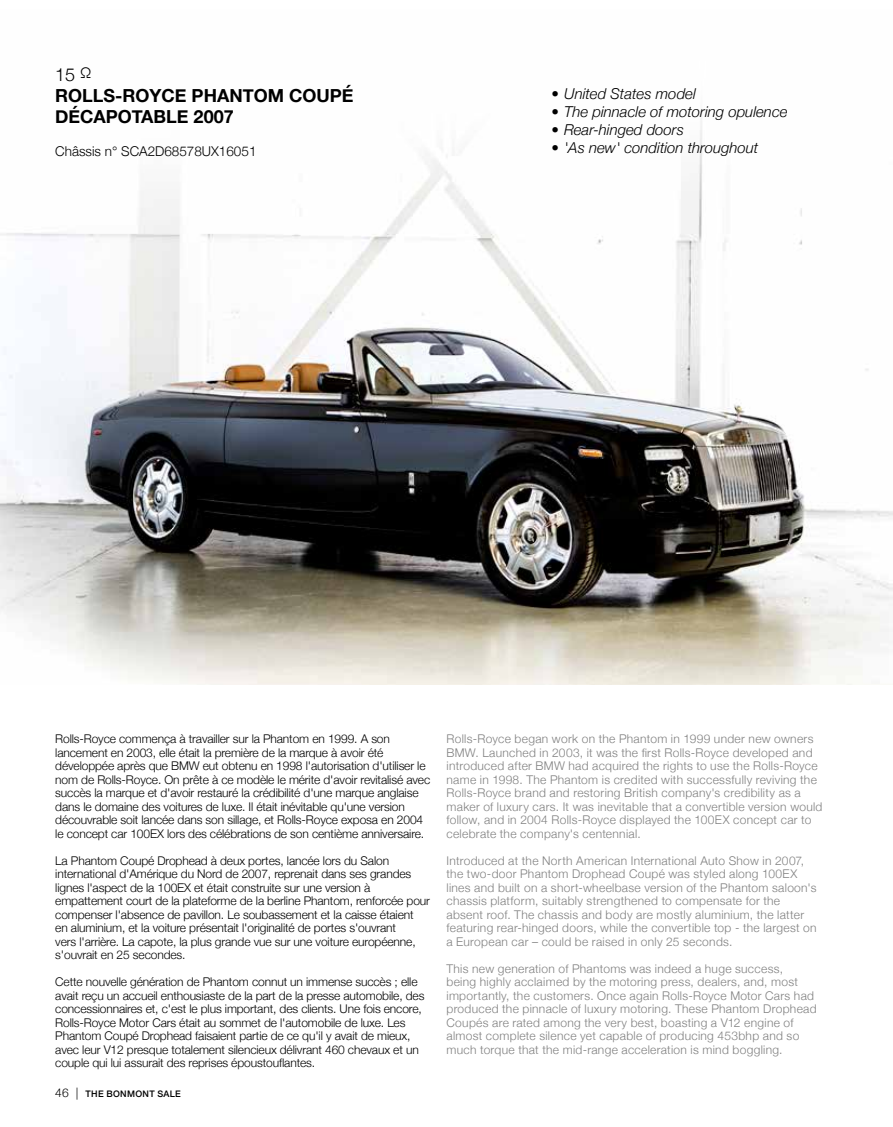
<style>
.page{position:relative;width:893px;height:1127px;background:#fff}
.page>*{position:absolute;margin:0;border:0;box-sizing:border-box;transform-origin:0 0}
.t1{font:700 18px/21px "Helvetica Neue";color:#000}
.t2{font:italic 300 15px "Helvetica Neue";color:#000}
.t3{font:300 13.5px "Helvetica Neue";color:#000}
.t4{font:300 12px/13.5px "Helvetica Neue";letter-spacing:-.01em;color:#000}
.t5{font:300 12px/13.5px "Helvetica Neue";letter-spacing:.025em;color:#808080}
.t6{font:500 9px "Helvetica Neue";letter-spacing:.035em;color:#000}
.s1{font-weight:300}
.s2{font-weight:300;font-size:12px}
</style>
<div class="page">
<img style="left:0;top:118px;width:893px;height:567px">
<h1 class="t1" style="left:55px;top:65px;width:300px"><span class="s1">15</span> <sup>Ω<br></sup>ROLLS-ROYCE PHANTOM COUPÉ<br>DÉCAPOTABLE 2007</h1>
<p class="t3" style="left:55px;top:141px;width:203px">Châssis n° SCA2D68578UX16051</p>
<p class="t2" style="left:551px;top:82px;width:146px">• United States model</p>
<p class="t2" style="left:551px;top:100px;width:238px">• The pinnacle of motoring opulence</p>
<p class="t2" style="left:551px;top:118px;width:134px">• Rear-hinged doors</p>
<p class="t2" style="left:551px;top:136px;width:208px">• 'As new' condition throughout</p>
<p class="t4" style="left:55px;top:731px;width:376px">Rolls-Royce commença à travailler sur la Phantom en 1999. A son lancement en 2003, elle était la première de la marque à avoir été développée après que BMW eut obtenu en 1998 l'autorisation d'utiliser le nom de Rolls-Royce. On prête à ce modèle le mérite d'avoir revitalisé avec succès la marque et d'avoir restauré la crédibilité d'une marque anglaise dans le domaine des voitures de luxe. Il était inévitable qu'une version découvrable soit lancée dans son sillage, et Rolls-Royce exposa en 2004 le concept car 100EX lors des célébrations de son centième anniversaire.</p>
<p class="t4" style="left:55px;top:853px;width:376px">La Phantom Coupé Drophead à deux portes, lancée lors du Salon international d'Amérique du Nord de 2007, reprenait dans ses grandes lignes l'aspect de la 100EX et était construite sur une version à empattement court de la plateforme de la berline Phantom, renforcée pour compenser l'absence de pavillon. Le soubassement et la caisse étaient<br>en aluminium, et la voiture présentait l'originalité de portes s'ouvrant<br>vers l'arrière. La capote, la plus grande vue sur une voiture européenne, s'ouvrait en 25 secondes.</p>
<p class="t4" style="left:55px;top:974px;width:371px">Cette nouvelle génération de Phantom connut un immense succès ; elle avait reçu un accueil enthousiaste de la part de la presse automobile, des concessionnaires et, c'est le plus important, des clients. Une fois encore, Rolls-Royce Motor Cars était au sommet de l'automobile de luxe. Les Phantom Coupé Drophead faisaient partie de ce qu'il y avait de mieux, avec leur V12 presque totalement silencieux délivrant 460 chevaux et un couple qui lui assurait des reprises époustouflantes.</p>
<p class="t6" style="left:55px;top:1087px;width:127px"><span class="s2">46 |</span> THE BONMONT SALE</p>
<p class="t5" style="left:446px;top:731px;width:377px">Rolls-Royce began work on the Phantom in 1999 under new owners BMW. Launched in 2003, it was the first Rolls-Royce developed and introduced after BMW had acquired the rights to use the Rolls-Royce name in 1998. The Phantom is credited with successfully reviving the Rolls-Royce brand and restoring British company's credibility as a maker of luxury cars. It was inevitable that a convertible version would follow, and in 2004 Rolls-Royce displayed the 100EX concept car to celebrate the company's centennial.</p>
<p class="t5" style="left:446px;top:853px;width:372px">Introduced at the North American International Auto Show in 2007, the two-door Phantom Drophead Coupé was styled along 100EX lines and built on a short-wheelbase version of the Phantom saloon's chassis platform, suitably strengthened to compensate for the absent roof. The chassis and body are mostly aluminium, the latter featuring rear-hinged doors, while the convertible top - the largest on a European car – could be raised in only 25 seconds.</p>
<p class="t5" style="left:446px;top:961px;width:372px">This new generation of Phantoms was indeed a huge success,<br>being highly acclaimed by the motoring press, dealers, and, most importantly, the customers. Once again Rolls-Royce Motor Cars had produced the pinnacle of luxury motoring. These Phantom Drophead Coupés are rated among the very best, boasting a V12 engine of almost complete silence yet capable of producing 453bhp and so much torque that the mid-range acceleration is mind boggling.</p>
</div>
